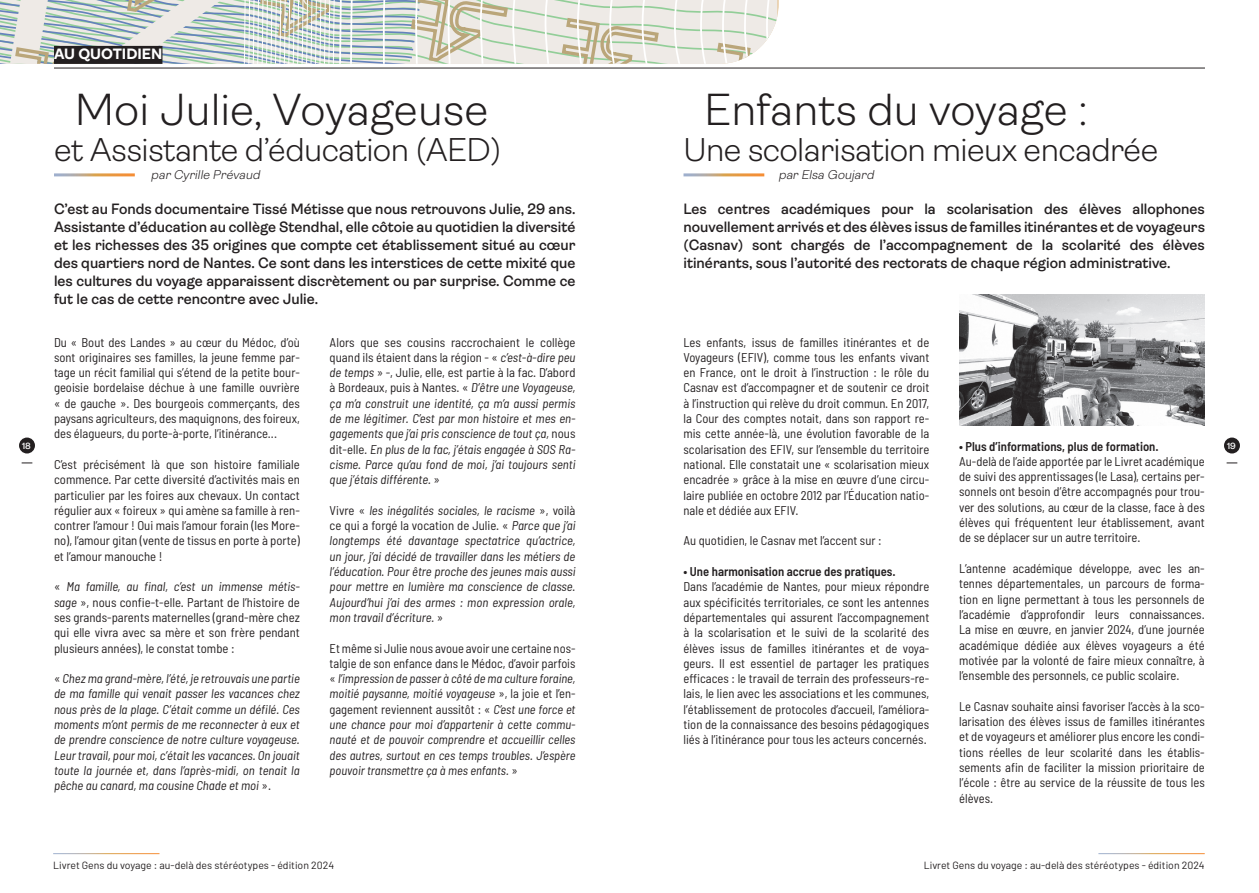
<style>
.page{position:relative;width:1259px;height:893px;background:#fff}
.page>*{position:absolute;margin:0;border:0;box-sizing:border-box;transform-origin:0 0}
.t1{font:300 45px "Ambit";color:#231f20}
.t2{font:300 33px "Ambit";letter-spacing:-.02em;color:#231f20}
.t3{font:600 15px/18px "Ambit";color:#231f20;text-align:justify}
.t4{font:700 15px "Ambit";color:#fff}
.t5{font:semi-condensed 12.75px/15.3px "Barlow";color:#231f20;text-align:justify}
.t6{font:italic semi-condensed 12.75px/15.3px "Barlow";color:#231f20;text-align:justify}
.t7{font:600 semi-condensed 12.75px "Barlow";color:#231f20}
.Paragraphe_de_liste{font:italic 300 12.75px "Ambit";color:#231f20}
.t8{font:10.5px "Barlow";color:#231f20}
.t9{font:600 9px "Ambit";color:#fff}
.s1{font-style:italic}
.s2{font-style:normal}
</style>
<div class="page">
<svg style="left:0;top:0;width:777px;height:64px;background:#d4d9d1"></svg>
<div style="left:54px;top:46px;width:108px;height:18px;background:#231f20"></div>
<hr style="left:54px;top:68px;width:1151px;height:1px;background:#231f20">
<img style="left:959px;top:294px;width:245px;height:132px">
<div style="left:19px;top:438px;width:16px;height:15px;background:#231f20;border-radius:50%"></div>
<div style="left:1224px;top:438px;width:16px;height:15px;background:#231f20;border-radius:50%"></div>
<p class="t4" style="left:54px;top:46px;width:110px">AU QUOTIDIEN</p>
<p class="t1" style="left:75px;top:85px;width:415px">Moi Julie, Voyageuse</p>
<p class="t2" style="left:54px;top:132px;width:449px">et Assistante d’éducation (AED)</p>
<p class="t1" style="left:704px;top:85px;width:385px">Enfants du voyage :</p>
<p class="t2" style="left:683px;top:132px;width:476px">Une scolarisation mieux encadrée</p>
<p class="Paragraphe_de_liste" style="left:151px;top:167px;width:113px">par Cyrille Prévaud</p>
<p class="Paragraphe_de_liste" style="left:778px;top:167px;width:99px">par Elsa Goujard</p>
<p class="t3" style="left:54px;top:200px;width:523px">C’est au Fonds documentaire Tissé Métisse que nous retrouvons Julie, 29 ans.<br>Assistante d’éducation au collège Stendhal, elle côtoie au quotidien la diversité et les richesses des 35 origines que compte cet établissement situé au cœur des quartiers nord de Nantes. Ce sont dans les interstices de cette mixité que les cultures du voyage apparaissent discrètement ou par surprise. Comme ce fut le cas de cette rencontre avec Julie.</p>
<p class="t3" style="left:683px;top:200px;width:523px">Les centres académiques pour la scolarisation des élèves allophones nouvellement arrivés et des élèves issus de familles itinérantes et de voyageurs (Casnav) sont chargés de l’accompagnement de la scolarité des élèves itinérants, sous l’autorité des rectorats de chaque région administrative.</p>
<p class="t5" style="left:683px;top:334px;width:247px">Les enfants, issus de familles itinérantes et de Voyageurs (EFIV), comme tous les enfants vivant en France, ont le droit à l’instruction : le rôle du Casnav est d’accompagner et de soutenir ce droit à l’instruction qui relève du droit commun. En 2017, la Cour des comptes notait, dans son rapport re&shy;mis cette année-là, une évolution favorable de la scolarisation des EFIV, sur l’ensemble du territoire national. Elle constatait une « scolarisation mieux encadrée » grâce à la mise en œuvre d’une circu&shy;laire publiée en octobre 2012 par l’Éducation natio&shy;nale et dédiée aux EFIV.</p>
<p class="t5" style="left:683px;top:533px;width:199px">Au quotidien, le Casnav met l’accent sur :</p>
<p class="t7" style="left:683px;top:564px;width:214px">• Une harmonisation accrue des pratiques.</p>
<p class="t5" style="left:683px;top:579px;width:247px">Dans l’académie de Nantes, pour mieux répondre aux spécificités territoriales, ce sont les antennes départementales qui assurent l’accompagnement à la scolarisation et le suivi de la scolarité des élèves issus de familles itinérantes et de voya&shy;geurs. Il est essentiel de partager les pratiques efficaces : le travail de terrain des professeurs-re&shy;lais, le lien avec les associations et les communes, l’établissement de protocoles d’accueil, l’améliora&shy;tion de la connaissance des besoins pédagogiques liés à l’itinérance pour tous les acteurs concernés.</p>
<p class="t5" style="left:54px;top:334px;width:247px">Du « Bout des Landes » au cœur du Médoc, d’où sont originaires ses familles, la jeune femme par&shy;tage un récit familial qui s’étend de la petite bour&shy;geoisie bordelaise déchue à une famille ouvrière « de gauche ». Des bourgeois commerçants, des paysans agriculteurs, des maquignons, des foireux, des élagueurs, du porte-à-porte, l’itinérance...</p>
<p class="t5" style="left:54px;top:456px;width:247px">C’est précisément là que son histoire familiale commence. Par cette diversité d’activités mais en particulier par les foires aux chevaux. Un contact régulier aux « foireux » qui amène sa famille à ren&shy;contrer l’amour ! Oui mais l’amour forain (les More&shy;no), l’amour gitan (vente de tissus en porte à porte) et l’amour manouche !</p>
<p class="t5" style="left:54px;top:579px;width:247px">« <span class="s1">Ma famille, au final, c’est un immense métis&shy;sage</span> », nous confie-t-elle. Partant de l’histoire de ses grands-parents maternelles (grand-mère chez qui elle vivra avec sa mère et son frère pendant plusieurs années), le constat tombe :</p>
<p class="t6" style="left:54px;top:671px;width:247px"><span class="s2">«</span> Chez ma grand-mère, l’été, je retrouvais une partie de ma famille qui venait passer les vacances chez nous près de la plage. C’était comme un défilé. Ces moments m’ont permis de me reconnecter à eux et de prendre conscience de notre culture voyageuse.<br>Leur travail, pour moi, c’était les vacances. On jouait toute la journée et, dans l’après-midi, on tenait la pêche au canard, ma cousine Chade et moi <span class="s2">».</span></p>
<p class="t6" style="left:330px;top:334px;width:247px"><span class="s2">Alors que ses cousins raccrochaient le collège quand ils étaient dans la région - «</span> c’est-à-dire peu de temps <span class="s2">» -, Julie, elle, est partie à la fac. D’abord à Bordeaux, puis à Nantes. «</span> D’être une Voyageuse, ça m’a construit une identité, ça m’a aussi permis de me légitimer. C’est par mon histoire et mes en&shy;gagements que j’ai pris conscience de tout ça, <span class="s2">nous dit-elle</span>. En plus de la fac, j’étais engagée à SOS Ra&shy;cisme. Parce qu’au fond de moi, j’ai toujours senti que j’étais différente. <span class="s2">»</span></p>
<p class="t6" style="left:330px;top:502px;width:247px"><span class="s2">Vivre «</span> les inégalités sociales, le racisme <span class="s2">», voilà ce qui a forgé la vocation de Julie. «</span> Parce que j’ai longtemps été davantage spectatrice qu’actrice, un jour, j’ai décidé de travailler dans les métiers de l’éducation. Pour être proche des jeunes mais aussi pour mettre en lumière ma conscience de classe.<br>Aujourd’hui j’ai des armes : mon expression orale, mon travail d’écriture. <span class="s2">»</span></p>
<p class="t6" style="left:330px;top:640px;width:247px"><span class="s2">Et même si Julie nous avoue avoir une certaine nos&shy;talgie de son enfance dans le Médoc, d’avoir parfois «</span> l’impression de passer à côté de ma culture foraine, moitié paysanne, moitié voyageuse <span class="s2">», la joie et l’en&shy;gagement reviennent aussitôt : «</span> C’est une force et une chance pour moi d’appartenir à cette commu&shy;nauté et de pouvoir comprendre et accueillir celles des autres, surtout en ces temps troubles. J’espère pouvoir transmettre ça à mes enfants. <span class="s2">»</span></p>
<p class="t7" style="left:959px;top:438px;width:201px">• Plus d’informations, plus de formation.</p>
<p class="t5" style="left:959px;top:453px;width:247px">Au-delà de l’aide apportée par le Livret académique de suivi des apprentissages (le Lasa), certains per&shy;sonnels ont besoin d’être accompagnés pour trou&shy;ver des solutions, au cœur de la classe, face à des élèves qui fréquentent leur établissement, avant de se déplacer sur un autre territoire.</p>
<p class="t5" style="left:959px;top:560px;width:247px">L’antenne académique développe, avec les an&shy;tennes départementales, un parcours de forma&shy;tion en ligne permettant à tous les personnels de l’académie d’approfondir leurs connaissances.<br>La mise en œuvre, en janvier 2024, d’une journée académique dédiée aux élèves voyageurs a été motivée par la volonté de faire mieux connaître, à l’ensemble des personnels, ce public scolaire.</p>
<p class="t5" style="left:959px;top:698px;width:247px">Le Casnav souhaite ainsi favoriser l’accès à la sco&shy;larisation des élèves issus de familles itinérantes et de voyageurs et améliorer plus encore les condi&shy;tions réelles de leur scolarité dans les établis&shy;sements afin de faciliter la mission prioritaire de l’école : être au service de la réussite de tous les élèves.</p>
<p class="t9" style="left:22px;top:441px;width:10px">18</p>
<p class="t9" style="left:1227px;top:441px;width:10px">19</p>
<p class="t8" style="left:53px;top:859px;width:282px">Livret Gens du voyage : au-delà des stéréotypes - édition 2024</p>
<p class="t8" style="left:923px;top:859px;width:282px">Livret Gens du voyage : au-delà des stéréotypes - édition 2024</p>
</div>
